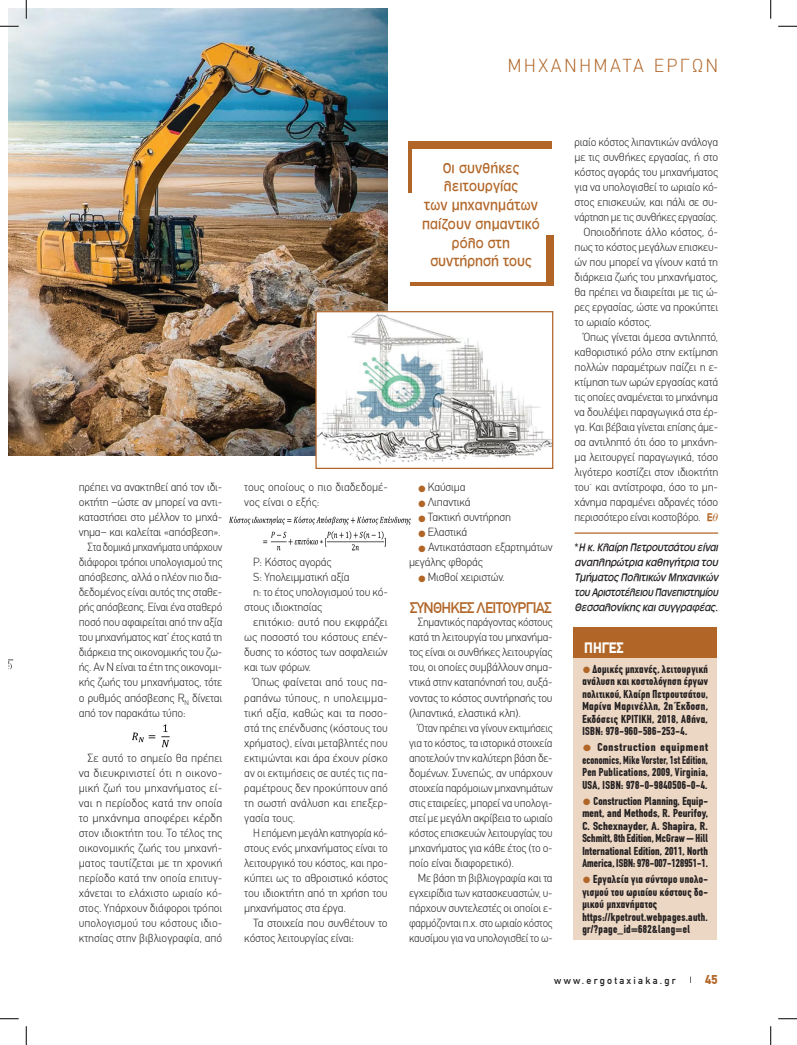
<style>
.page{position:relative;width:797px;height:1045px;background:#fff}
.page>*{position:absolute;margin:0;border:0;box-sizing:border-box;transform-origin:0 0}
.VINIETA{font:300 18.38px "CF Din";letter-spacing:.15em;color:#b16628}
.moto{font:15px/18.8px "UB Antique Olive Normal";letter-spacing:.01em;color:#b16628;scale:.95 1}
.MESOTITLOS{font:15px "CF Din";letter-spacing:-.05em;color:#b16628}
.titlaki_eidiseis_1{font:700 14.75px "CF Din";letter-spacing:-.005em;color:#fff;scale:.92 1}
.t1{font:700 12.5px "CF Din";color:#b16628}
.KEIMENO{font:300 11.5px/15px "CF Din";letter-spacing:-.015em;color:#231f20;text-align:justify}
.KEIMENO-2{font:300 11.5px/15px "CF Din";letter-spacing:-.015em;color:#231f20;text-align:justify;scale:.95 1}
.KEIMENO-3{font:300 11.5px/15px "CF Din";letter-spacing:-.015em;color:#231f20;text-align:justify;scale:.93 1}
.KEIMENO-4{font:300 11.5px/15px "CF Din";letter-spacing:-.015em;color:#231f20;text-align:justify;scale:.96 1}
.KEIMENO-5{font:300 11.5px/15px "CF Din";letter-spacing:-.015em;color:#231f20;text-align:justify;scale:1.05 1}
.box_bold{font:700 condensed 11.25px/12.5px "CF Din";letter-spacing:.03em;color:#231f20;text-align:justify}
.box_bold-2{font:700 condensed 11.25px/12.5px "CF Din";letter-spacing:.03em;color:#231f20;text-align:justify;scale:1.05 1}
.ASTERAKI{font:11.25px/15px "UB Antique Olive Italic";letter-spacing:-.015em;color:#231f20;text-align:justify;scale:.95 1}
.box_bold-3{font:700 condensed 11.25px/12.5px "CF Din";letter-spacing:.03em;color:#231f20;text-align:justify;scale:1.14 1}
.t2{font:10px "CF Din";letter-spacing:.22em;color:#231f20}
.s1{color:#b16628}
.s2{font-family:"UB Antique Olive Bold";font-weight:400;color:#b16628}
.s3{font-family:"UB Times Italic";font-weight:400;color:#b16628}
</style>
<div class="page">
<img style="left:9px;top:9px;width:379px;height:446px">
<hr style="left:574px;top:532px;width:144px;height:2px;background:#b16628">
<img style="left:317px;top:313px;width:234px;height:151px">
<div style="left:315px;top:311px;width:238px;height:158px;border:1px solid #b16628"></div>
<div style="left:573px;top:652px;width:143px;height:288px;background:#ecd7c4"></div>
<div style="left:573px;top:627px;width:144px;height:30px;background:#b16628"></div>
<hr style="left:410px;top:282px;width:143px;height:4px;background:#b16628">
<div style="left:546px;top:235px;width:7px;height:51px;background:#b16628"></div>
<hr style="left:408px;top:142px;width:4px;height:50px;background:#b16628">
<div style="left:408px;top:142px;width:144px;height:7px;background:#b16628"></div>
<img style="left:9px;top:659px;width:5px;height:11px">
<img style="left:132px;top:724px;width:38px;height:24px">
<img style="left:229px;top:516px;width:182px;height:35px">
<svg style="left:0;top:25px;width:19px;height:2px"></svg>
<svg style="left:778px;top:25px;width:19px;height:2px"></svg>
<svg style="left:0;top:1018px;width:19px;height:1px"></svg>
<svg style="left:778px;top:1018px;width:19px;height:1px"></svg>
<svg style="left:25px;top:0;width:2px;height:19px"></svg>
<svg style="left:25px;top:1026px;width:2px;height:19px"></svg>
<svg style="left:770px;top:0;width:1px;height:19px"></svg>
<svg style="left:770px;top:1026px;width:1px;height:19px"></svg>
<p class="VINIETA" style="left:508px;top:55px;width:212px">ΜΗΧΑΝΉ ΜΑΤΑ ΈΡΓΩΝ</p>
<p class="KEIMENO" style="left:79px;top:480px;width:145px">πρέπει να ανακτηθεί από τον ιδι&shy;οκτήτη –ώστε αν μπορεί να αντι&shy;καταστήσει στο μέλλον το μηχά&shy;νημα– και καλείται «απόσβεση».</p>
<p class="KEIMENO-3" style="left:79px;top:540px;width:156px;text-indent:9px">Στα δομικά μηχανήματα υπάρχουν διάφοροι τρόποι υπολογισμού της απόσβεσης, αλλά ο πλέον πιο δια&shy;δεδομένος είναι αυτός της σταθε&shy;ρής απόσβεσης. Είναι ένα σταθερό ποσό που αφαιρείται από την αξία του μηχανήματος κατ’ έτος κατά τη διάρκεια της οικονομικής του ζω&shy;ής. Αν Ν είναι τα έτη της οικονομι&shy;κής ζωής του μηχανήματος, τότε ο ρυθμός απόσβεσης R<sub>N</sub> δίνεται από τον παρακάτω τύπο:</p>
<p class="KEIMENO" style="left:79px;top:750px;width:145px;text-indent:9px">Σε αυτό το σημείο θα πρέπει να διευκρινιστεί ότι η οικονο&shy;μική ζωή του μηχανήματος εί&shy;ναι η περίοδος κατά την οποία το μηχάνημα αποφέρει κέρδη στον ιδιοκτήτη του. Το τέλος της οικονομικής ζωής του μηχανή&shy;ματος ταυτίζεται με τη χρονική περίοδο κατά την οποία επιτυγ&shy;χάνεται το ελάχιστο ωριαίο κό&shy;στος. Υπάρχουν διάφοροι τρόποι υπολογισμού του κόστους ιδιο&shy;κτησίας στην βιβλιογραφία, από</p>
<p class="KEIMENO" style="left:244px;top:480px;width:145px">τους οποίους ο πιο διαδεδομέ&shy;νος είναι ο εξής:</p>
<p class="KEIMENO" style="left:253px;top:555px;width:80px">P: Κόστος αγοράς</p>
<p class="KEIMENO" style="left:253px;top:570px;width:98px">S: Υπολειμματική αξία</p>
<p class="KEIMENO" style="left:244px;top:585px;width:145px;text-indent:9px">n: το έτος υπολογισμού του κό&shy;στους ιδιοκτησίας</p>
<p class="KEIMENO-5" style="left:244px;top:615px;width:138px;text-indent:9px">επιτόκιο: αυτό που εκφράζει ως ποσοστό του κόστους επέν&shy;δυσης το κόστος των ασφαλειών και των φόρων.</p>
<p class="KEIMENO" style="left:244px;top:675px;width:145px;text-indent:9px">Όπως φαίνεται από τους πα&shy;ραπάνω τύπους, η υπολειμμα&shy;τική αξία, καθώς και τα ποσο&shy;στά της επένδυσης (κόστους του χρήματος), είναι μεταβλητές που εκτιμώνται και άρα έχουν ρίσκο αν οι εκτιμήσεις σε αυτές τις πα&shy;ραμέτρους δεν προκύπτουν από τη σωστή ανάλυση και επεξερ&shy;γασία τους.</p>
<p class="KEIMENO-2" style="left:244px;top:825px;width:153px;text-indent:9px">Η επόμενη μεγάλη κατηγορία κό&shy;στους ενός μηχανήματος είναι το λειτουργικό του κόστος, και προ&shy;κύπτει ως το αθροιστικό κόστος του ιδιοκτήτη από τη χρήση του μηχανήματος στα έργα.</p>
<p class="KEIMENO" style="left:244px;top:915px;width:145px;text-indent:9px">Τα στοιχεία που συνθέτουν το κόστος λειτουργίας είναι:</p>
<p class="moto" style="left:443px;top:159px;width:82px">Οι συνθήκες λειτουργίας</p>
<p class="moto" style="left:422px;top:196px;width:125px;text-align:center">των μηχανημάτων παίζουν σημαντικό ρόλο στη συντήρησή τους</p>
<p class="KEIMENO" style="left:418px;top:480px;width:49px"><span class="s1">●</span>Καύσιμα</p>
<p class="KEIMENO" style="left:418px;top:495px;width:54px"><span class="s1">●</span>Λιπαντικά</p>
<p class="KEIMENO" style="left:418px;top:510px;width:94px"><span class="s1">●</span>Τακτική συντήρηση</p>
<p class="KEIMENO" style="left:418px;top:525px;width:51px"><span class="s1">●</span>Ελαστικά</p>
<p class="KEIMENO" style="left:409px;top:540px;width:145px;text-indent:9px"><span class="s1">●</span> Αντικατάσταση εξαρτημάτων μεγάλης φθοράς</p>
<p class="KEIMENO" style="left:418px;top:570px;width:88px"><span class="s1">●</span>Μισθοί χειριστών.</p>
<p class="MESOTITLOS" style="left:410px;top:599px;width:144px">ΣΥΝΘΉΚΕΣ ΛΕΙΤΟΥΡΓΊΑΣ</p>
<p class="KEIMENO-4" style="left:409px;top:615px;width:151px;text-indent:9px">Σημαντικός παράγοντας κόστους κατά τη λειτουργία του μηχανήμα&shy;τος είναι οι συνθήκες λειτουργίας του, οι οποίες συμβάλλουν σημα&shy;ντικά στην καταπόνησή του, αυξά&shy;νοντας το κόστος συντήρησής του (λιπαντικά, ελαστικά κλπ).</p>
<p class="KEIMENO-2" style="left:409px;top:720px;width:153px;text-indent:9px">Όταν πρέπει να γίνουν εκτιμήσεις για το κόστος, τα ιστορικά στοιχεία αποτελούν την καλύτερη βάση δε&shy;δομένων. Συνεπώς, αν υπάρχουν στοιχεία παρόμοιων μηχανημάτων στις εταιρείες, μπορεί να υπολογι&shy;στεί με μεγάλη ακρίβεια το ωριαίο κόστος επισκευών λειτουργίας του μηχανήματος για κάθε έτος (το ο&shy;ποίο είναι διαφορετικό).</p>
<p class="KEIMENO" style="left:409px;top:870px;width:145px;text-indent:9px">Με βάση τη βιβλιογραφία και τα εγχειρίδια των κατασκευαστών, υ&shy;πάρχουν συντελεστές οι οποίοι ε&shy;φαρμόζονται π.χ. στο ωριαίο κόστος καυσίμου για να υπολογισθεί το ω-</p>
<p class="KEIMENO" style="left:574px;top:135px;width:145px">ριαίο κόστος λιπαντικών ανάλογα με τις συνθήκες εργασίας, ή στο κόστος αγοράς του μηχανήματος για να υπολογισθεί το ωριαίο κό&shy;στος επισκευών, και πάλι σε συ&shy;νάρτηση με τις συνθήκες εργασίας.</p>
<p class="KEIMENO" style="left:574px;top:225px;width:145px;text-indent:9px">Οποιοδήποτε άλλο κόστος, ό&shy;πως το κόστος μεγάλων επισκευ&shy;ών που μπορεί να γίνουν κατά τη διάρκεια ζωής του μηχανήματος, θα πρέπει να διαιρείται με τις ώ&shy;ρες εργασίας, ώστε να προκύπτει το ωριαίο κόστος.</p>
<p class="KEIMENO" style="left:574px;top:330px;width:145px;text-indent:9px">Όπως γίνεται άμεσα αντιληπτό, καθοριστικό ρόλο στην εκτίμηση πολλών παραμέτρων παίζει η ε&shy;κτίμηση των ωρών εργασίας κατά τις οποίες αναμένεται το μηχάνημα να δουλέψει παραγωγικά στα έρ&shy;γα. Και βέβαια γίνεται επίσης άμε&shy;σα αντιληπτό ότι όσο το μηχάνη&shy;μα λειτουργεί παραγωγικά, τόσο λιγότερο κοστίζει στον ιδιοκτήτη του</p>
<p class="KEIMENO" style="left:574px;top:480px;width:145px;text-indent:21px">και αντίστροφα, όσο το μη&shy;χάνημα παραμένει αδρανές τόσο περισσότερο είναι κοστοβόρο. <span class="s2">Ε</span><span class="s3">θ</span></p>
<p class="ASTERAKI" style="left:574px;top:540px;width:153px">*H κ. Κλαίρη Πετρουτσάτου είναι αναπληρώτρια καθηγήτρια του Τμήματος Πολιτικών Μηχανικών του Αριστοτέλειου Πανεπιστημίου Θεσσαλονίκης και συγγραφέας.</p>
<p class="KEIMENO" style="left:589px;top:474px;width:4px">.</p>
<p class="titlaki_eidiseis_1" style="left:584px;top:639px;width:44px">ΠΗΓΕΣ</p>
<p class="box_bold" style="left:582px;top:662px;width:127px"><span class="s1">●</span> Δομικές μηχανές, λειτουργική ανάλυση και κοστολόγηση έργων πολιτικού, Κλαίρη Πετρουτσάτου, Μαρίνα Μαρινέλλη, 2η Έκδοση, Εκδόσεις ΚΡΙΤΙΚΗ, 2018, Αθήνα, ISBN: 978-960-586-253-4.</p>
<p class="box_bold-3" style="left:582px;top:741px;width:112px"><span class="s1">●</span> Construction equipment economics, Mike Vorster, 1st Edition, Pen Publications, 2009, Virginia, USA, ISBN: 978-0-9840506-0-4.</p>
<p class="box_bold-2" style="left:582px;top:794px;width:121px"><span class="s1">●</span> Construction Planning, Equip&shy;ment, and Methods, R. Peurifoy, C. Schexnayder, A. Shapira, R.<br>Schmitt, 8th Edition, McGraw – Hill International Edition, 2011, North America, ISBN: 978-007-128951-1.</p>
<p class="box_bold" style="left:582px;top:873px;width:127px"><span class="s1">●</span> Εργαλεία για σύντομο υπολο&shy;γισμού του ωριαίου κόστους δο&shy;μικού μηχανήματος</p>
<p class="box_bold" style="left:582px;top:910px;width:127px">https://kpetrout.webpages.auth. gr/?page_id=682&amp;lang=el</p>
<p class="t2" style="left:554px;top:974px;width:123px">www.ergotaxiaka.gr</p>
<p class="t1" style="left:705px;top:973px;width:14px">45</p>
</div>
